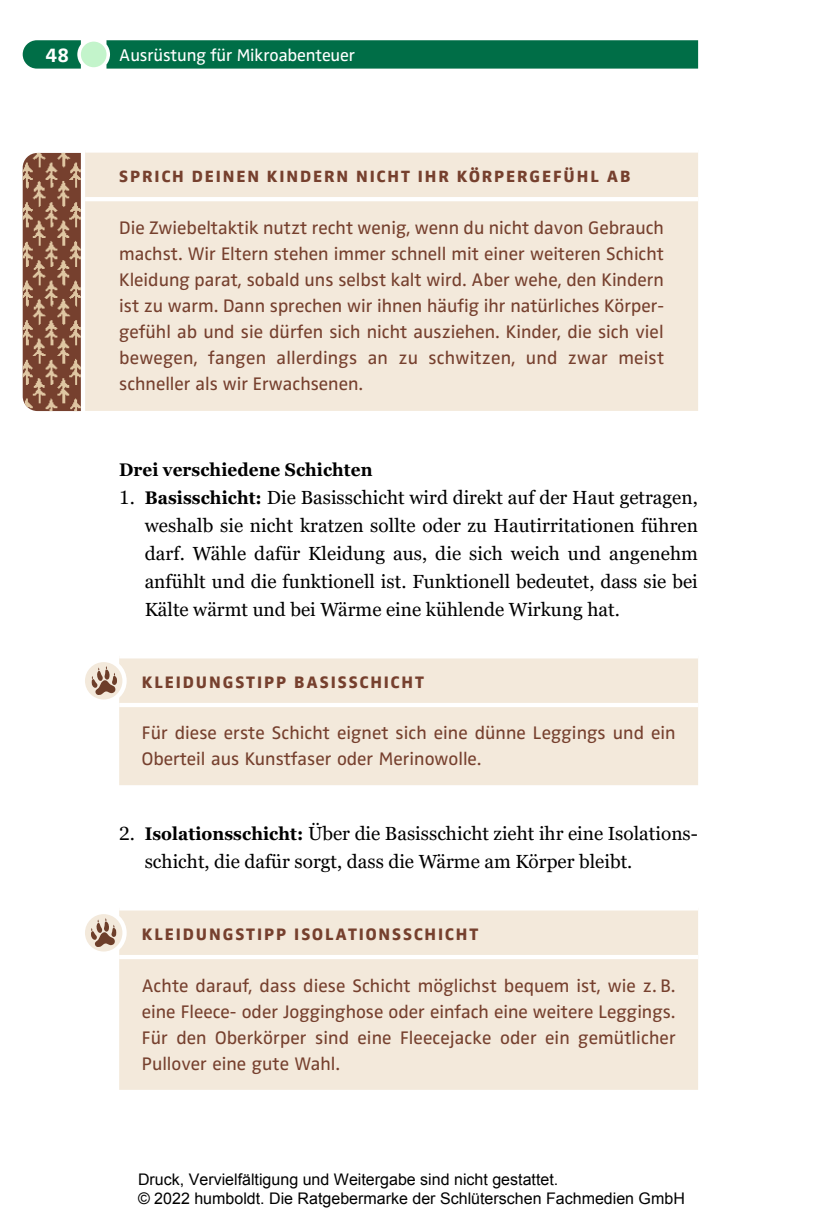
<style>
.page{position:relative;width:823px;height:1219px;background:#fff}
.page>*{position:absolute;margin:0;border:0;box-sizing:border-box;transform-origin:0 0}
.t1{font:700 20.8px "Zwo Pro";color:#fff}
.t2{font:19px/28px "Georgia Pro";color:#000;text-align:justify}
.t3{font:18.8px/26px "Zwo Pro";letter-spacing:.005em;color:#76402e;text-align:justify}
.t4{font:700 18.2px "Georgia Pro";letter-spacing:.005em;color:#000;scale:.94 1}
.t5{font:17.6px "Zwo Pro";letter-spacing:-.005em;color:#fff}
.t6{font:800 17.2px "Zwo Pro";letter-spacing:.11em;color:#76402e}
.t7{font:800 16.8px "Zwo Pro";letter-spacing:.11em;color:#76402e}
.t8{font:16px/19.2px "Arial";color:#000}
.s1{font-weight:700;font-size:18.2px}
</style>
<div class="page">
<div style="left:85px;top:153px;width:612px;height:258px;background:#f3e9db"></div>
<hr style="left:85px;top:197px;width:612px;height:4px;background:#fff">
<div style="left:119px;top:658px;width:578px;height:127px;background:#f3e9db"></div>
<hr style="left:119px;top:703px;width:578px;height:4px;background:#fff">
<div style="left:119px;top:910px;width:578px;height:180px;background:#f3e9db"></div>
<hr style="left:119px;top:955px;width:578px;height:4px;background:#fff">
<img style="left:23px;top:153px;width:58px;height:258px">
<svg style="left:83px;top:660px;width:41px;height:42px"></svg>
<svg style="left:91px;top:666px;width:26px;height:29px"></svg>
<div style="left:81px;top:658px;width:46px;height:46px;border:4px solid #fff;border-radius:50%"></div>
<svg style="left:83px;top:912px;width:41px;height:42px"></svg>
<svg style="left:91px;top:918px;width:25px;height:29px"></svg>
<div style="left:81px;top:910px;width:46px;height:46px;border:4px solid #fff;border-radius:50%"></div>
<svg style="left:23px;top:40px;width:674px;height:29px;background:#0b744f"></svg>
<div style="left:81px;top:42px;width:25px;height:25px;background:#c3f4cb;border-radius:50%"></div>
<p class="t1" style="left:46px;top:42px;width:25px">48</p>
<p class="t5" style="left:119px;top:45px;width:237px">Ausrüstung für Mikroabenteuer</p>
<p class="t7" style="left:119px;top:166px;width:512px">SPRICH DEINEN KINDERN NICHT IHR KÖRPERGEFÜHL AB</p>
<p class="t3" style="left:119px;top:215px;width:546px">Die Zwiebeltaktik nutzt recht wenig, wenn du nicht davon Gebrauch machst. Wir Eltern stehen immer schnell mit einer weiteren Schicht Kleidung parat, sobald uns selbst kalt wird. Aber wehe, den Kindern ist zu warm. Dann sprechen wir ihnen häufig ihr natürliches Körper&shy;gefühl ab und sie dürfen sich nicht ausziehen. Kinder, die sich viel bewegen, fangen allerdings an zu schwitzen, und zwar meist schneller als wir Erwachsenen.</p>
<p class="t4" style="left:119px;top:460px;width:271px">Drei verschiedene Schichten</p>
<p class="t2" style="left:145px;top:485px;width:554px;text-indent:-26px">1. <span class="s1">Basisschicht:</span> Die Basisschicht wird direkt auf der Haut getragen, weshalb sie nicht kratzen sollte oder zu Hautirritationen führen darf. Wähle dafür Kleidung aus, die sich weich und angenehm anfühlt und die funktionell ist. Funktionell bedeutet, dass sie bei Kälte wärmt und bei Wärme eine kühlende Wirkung hat.</p>
<p class="t6" style="left:142px;top:672px;width:283px">KLEIDUNGSTIPP BASISSCHICHT</p>
<p class="t3" style="left:142px;top:721px;width:535px">Für diese erste Schicht eignet sich eine dünne Leggings und ein<br>Oberteil aus Kunstfaser oder Merinowolle.</p>
<p class="t2" style="left:145px;top:821px;width:554px;text-indent:-26px">2. <span class="s1">Isolationsschicht:</span> Über die Basisschicht zieht ihr eine Isolations&shy;schicht, die dafür sorgt, dass die Wärme am Körper bleibt.</p>
<p class="t6" style="left:142px;top:924px;width:337px">KLEIDUNGSTIPP ISOLATIONSSCHICHT</p>
<p class="t3" style="left:142px;top:973px;width:535px">Achte darauf, dass diese Schicht möglichst bequem ist, wie z. B. eine Fleece- oder Jogginghose oder einfach eine weitere Leggings.<br>Für den Oberkörper sind eine Fleecejacke oder ein gemütlicher Pullover eine gute Wahl.</p>
<p class="t8" style="left:138px;top:1170px;width:548px">Druck, Vervielfältigung und Weitergabe sind nicht gestattet.<br>© 2022 humboldt. Die Ratgebermarke der Schlüterschen Fachmedien GmbH</p>
</div>
